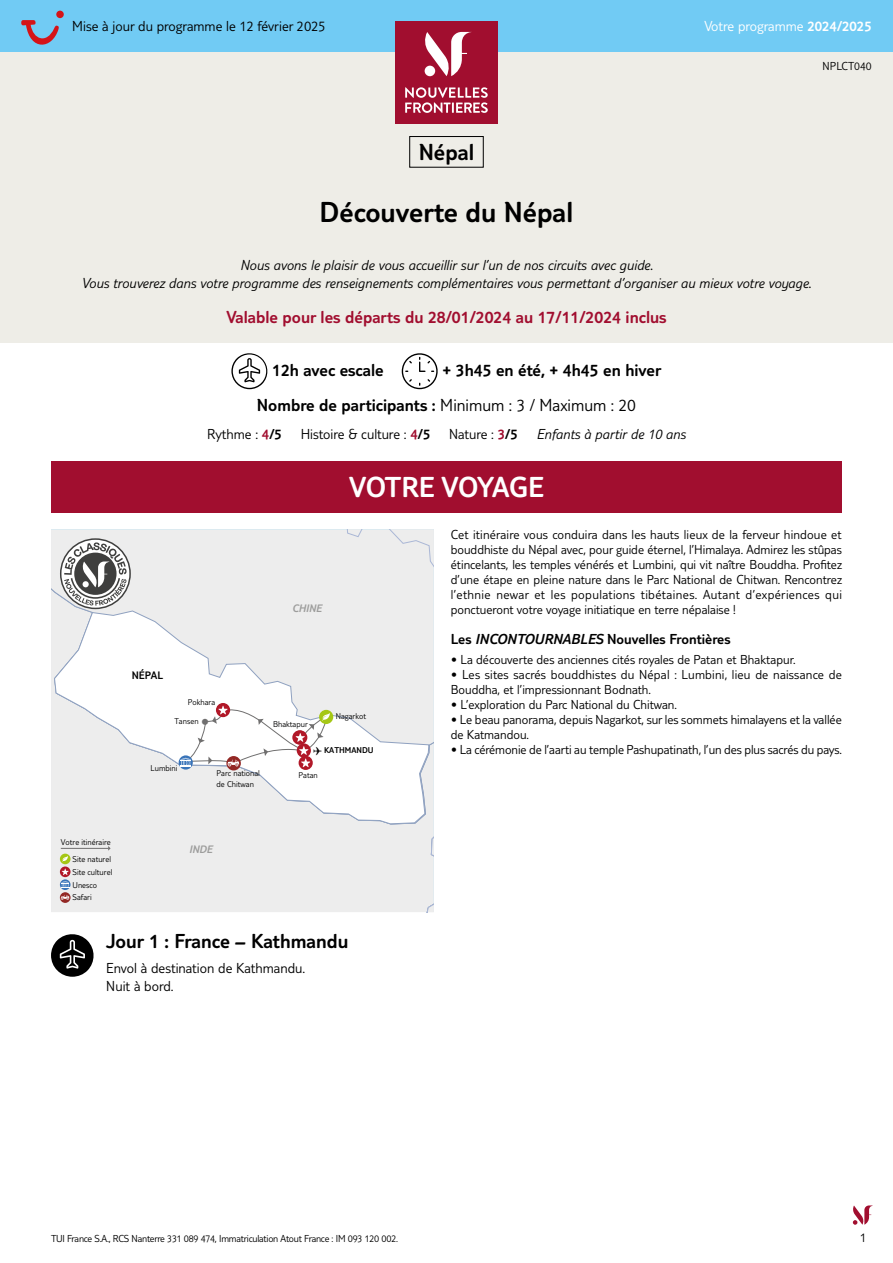
<style>
.page{position:relative;width:893px;height:1263px;background:#fff}
.page>*{position:absolute;margin:0;border:0;box-sizing:border-box;transform-origin:0 0}
.t1{font:300 30px "TUI Type";color:#000}
.t2{font:300 30px "TUI Type";letter-spacing:-.015em;color:#fff}
.t3{font:300 24px "TUI Type";color:#000}
.t4{font:300 21px "TUI Type";color:#000}
.t5{font:300 19.2px "TUI Type";color:#706f6f}
.t6{font:300 18px/34.3px "TUI Type";color:#000}
.t7{font:300 18px "TUI Type";color:#a10e2f}
.t8{font:italic 300 15px/18px "TUI Type";color:#000;text-align:center}
.t9{font:300 15px/18px "TUI Type";color:#000}
.t10{font:300 15px "TUI Type";color:#000}
.t11{font:300 15px "TUI Type";color:#fff}
.t12{font:300 13.5px/15px "TUI Type";color:#000}
.t13{font:300 12px "TUI Type";color:#000}
.t14{font:italic 300 11.25px "TUI Type";color:#9d9d9c}
.t15{font:300 11.25px "TUI Type";color:#000}
.t16{font:300 10.5px "TUI Type";letter-spacing:-.02em;color:#000}
.t17{font:300 8.7px/19px "TUI Type";color:#000}
.t18{font:300 8.7px "TUI Type";color:#000}
.s1{font-style:inherit}
.s2{color:#a10e2f}
.s3{font-style:italic}
</style>
<div class="page">
<svg style="left:853px;top:1205px;width:20px;height:20px"></svg>
<div style="left:0;top:0;width:893px;height:342px;background:#eeede7"></div>
<div style="left:0;top:0;width:893px;height:51px;background:#71cbf4"></div>
<div style="left:395px;top:21px;width:102px;height:102px;background:#a10e2f"></div>
<svg style="left:405px;top:87px;width:83px;height:26px"></svg>
<svg style="left:424px;top:32px;width:47px;height:44px"></svg>
<svg style="left:231px;top:353px;width:37px;height:36px"></svg>
<svg style="left:402px;top:353px;width:36px;height:36px"></svg>
<div style="left:409px;top:136px;width:75px;height:32px;border:1px solid #000"></div>
<div style="left:51px;top:461px;width:791px;height:51px;background:#a10e2f"></div>
<div style="left:51px;top:529px;width:383px;height:383px;background:#ededed"></div>
<svg style="left:426px;top:815px;width:8px;height:97px"></svg>
<svg style="left:54px;top:611px;width:375px;height:213px"></svg>
<svg style="left:299px;top:756px;width:14px;height:14px"></svg>
<hr style="left:61px;top:848px;width:47px;height:1px;background:#706f6f">
<svg style="left:108px;top:846px;width:3px;height:5px"></svg>
<div style="left:60px;top:854px;width:11px;height:10px;background:#a5c715;border-radius:50%"></div>
<svg style="left:62px;top:856px;width:6px;height:6px"></svg>
<svg style="left:60px;top:866px;width:11px;height:11px"></svg>
<svg style="left:62px;top:868px;width:7px;height:7px"></svg>
<svg style="left:60px;top:879px;width:11px;height:11px"></svg>
<svg style="left:61px;top:881px;width:8px;height:7px"></svg>
<svg style="left:60px;top:892px;width:11px;height:11px"></svg>
<svg style="left:61px;top:895px;width:8px;height:5px"></svg>
<div style="left:179px;top:755px;width:14px;height:14px;background:#3974b9;border-radius:50%"></div>
<div style="left:226px;top:756px;width:15px;height:14px;background:#932825;border-radius:50%"></div>
<div style="left:319px;top:710px;width:14px;height:14px;background:#a5c715;border-radius:50%"></div>
<svg style="left:180px;top:704px;width:150px;height:63px"></svg>
<svg style="left:60px;top:529px;width:374px;height:99px;background:#e3e4e4"></svg>
<svg style="left:51px;top:934px;width:43px;height:43px"></svg>
<svg style="left:21px;top:20px;width:38px;height:25px"></svg>
<div style="left:56px;top:11px;width:8px;height:7px;background:#d51317;border-radius:50%"></div>
<p class="t9" style="left:72px;top:17px;width:255px">Mise à jour du programme le 12 février 2025</p>
<h2 class="t3" style="left:419px;top:138px;width:57px">Népal</h2>
<h1 class="t1" style="left:320px;top:195px;width:255px">Découverte du Népal</h1>
<p class="t11" style="left:704px;top:18px;width:169px">Votre programme <span class="s1">2024/2025</span></p>
<p class="t13" style="left:823px;top:59px;width:51px">NPLCT040</p>
<p class="t8" style="left:82px;top:255px;width:731px">Nous avons le plaisir de vous accueillir sur l’un de nos circuits avec guide.<br>Vous trouverez dans votre programme des renseignements complémentaires vous permettant d’organiser au mieux votre voyage.</p>
<h3 class="t7" style="left:226px;top:306px;width:442px">Valable pour les départs du 28/01/2024 au 17/11/2024 inclus</h3>
<h3 class="t6" style="left:257px;top:353px;width:406px;text-indent:186px">+ 3h45 en été, + 4h45 en hiver<br>Nombre de participants : <span class="s1">Minimum : 3 / Maximum : 20</span></h3>
<p class="t9" style="left:207px;top:425px;width:76px">Rythme : <span class="s2">4</span><span class="s1">/5</span></p>
<p class="t9" style="left:301px;top:425px;width:387px">Histoire &amp; culture : <span class="s2">4</span><span class="s1">/5</span> Nature : <span class="s2">3</span><span class="s1">/5</span> <span class="s3">Enfants à partir de 10 ans</span></p>
<h3 class="t6" style="left:272px;top:353px;width:113px">12h avec escale</h3>
<p class="t15" style="left:132px;top:669px;width:33px">NÉPAL</p>
<p class="t17" style="left:174px;top:692px;width:42px;text-indent:13px">Pokhara<br>Tansen</p>
<h3 class="t5" style="left:201px;top:711px;width:11px">•</h3>
<p class="t17" style="left:151px;top:759px;width:28px">Lumbini</p>
<p class="t17" style="left:217px;top:768px;width:45px;line-height:10.5px">Parc national de Chitwan</p>
<h1 class="t2" style="left:349px;top:470px;width:196px">VOTRE VOYAGE</h1>
<p class="t14" style="left:292px;top:602px;width:31px">CHINE</p>
<p class="t17" style="left:273px;top:714px;width:36px">Bhaktapur</p>
<p class="t17" style="left:336px;top:707px;width:32px">Nagarkot</p>
<p class="t18" style="left:313px;top:745px;width:62px">✈ KATHMANDU</p>
<p class="t17" style="left:299px;top:765px;width:21px">Patan</p>
<p class="t12" style="left:451px;top:526px;width:393px;text-align:justify">Cet itinéraire vous conduira dans les hauts lieux de la ferveur hindoue et bouddhiste du Népal avec, pour guide éternel, l’Himalaya. Admirez les stûpas étincelants, les temples vénérés et Lumbini, qui vit naître Bouddha. Profitez d’une étape en pleine nature dans le Parc National de Chitwan. Rencontrez l’ethnie newar et les populations tibétaines. Autant d’expériences qui ponctueront votre voyage initiatique en terre népalaise !</p>
<p class="t10" style="left:451px;top:631px;width:281px">Les <span class="s3">INCONTOURNABLES</span> Nouvelles Frontières</p>
<p class="t12" style="left:451px;top:651px;width:346px">• La découverte des anciennes cités royales de Patan et Bhaktapur.</p>
<p class="t12" style="left:451px;top:666px;width:393px">• Les sites sacrés bouddhistes du Népal : Lumbini, lieu de naissance de<br>Bouddha, et l’impressionnant Bodnath.</p>
<p class="t12" style="left:451px;top:696px;width:228px">• L’exploration du Parc National du Chitwan.</p>
<p class="t12" style="left:451px;top:711px;width:393px">• Le beau panorama, depuis Nagarkot, sur les sommets himalayens et la vallée de Katmandou.</p>
<p class="t12" style="left:451px;top:741px;width:393px">• La cérémonie de l’aarti au temple Pashupatinath, l’un des plus sacrés du pays.</p>
<p class="t17" style="left:61px;top:833px;width:52px;line-height:17px;text-align:right">Votre itinéraire<br>Site naturel</p>
<p class="t17" style="left:73px;top:862px;width:41px">Site culturel</p>
<p class="t17" style="left:73px;top:888px;width:21px">Safari</p>
<p class="t17" style="left:73px;top:875px;width:26px">Unesco</p>
<p class="t14" style="left:189px;top:842px;width:25px">INDE</p>
<h3 class="t4" style="left:106px;top:929px;width:244px">Jour 1 : France – Kathmandu</h3>
<p class="t9" style="left:106px;top:959px;width:200px">Envol à destination de Kathmandu.<br>Nuit à bord.</p>
<p class="t16" style="left:51px;top:1232px;width:349px">TUI France S.A., RCS Nanterre 331 089 474, Immatriculation Atout France : IM 093 120 002.</p>
<p class="t12" style="left:860px;top:1229px;width:8px">1</p>
</div>
